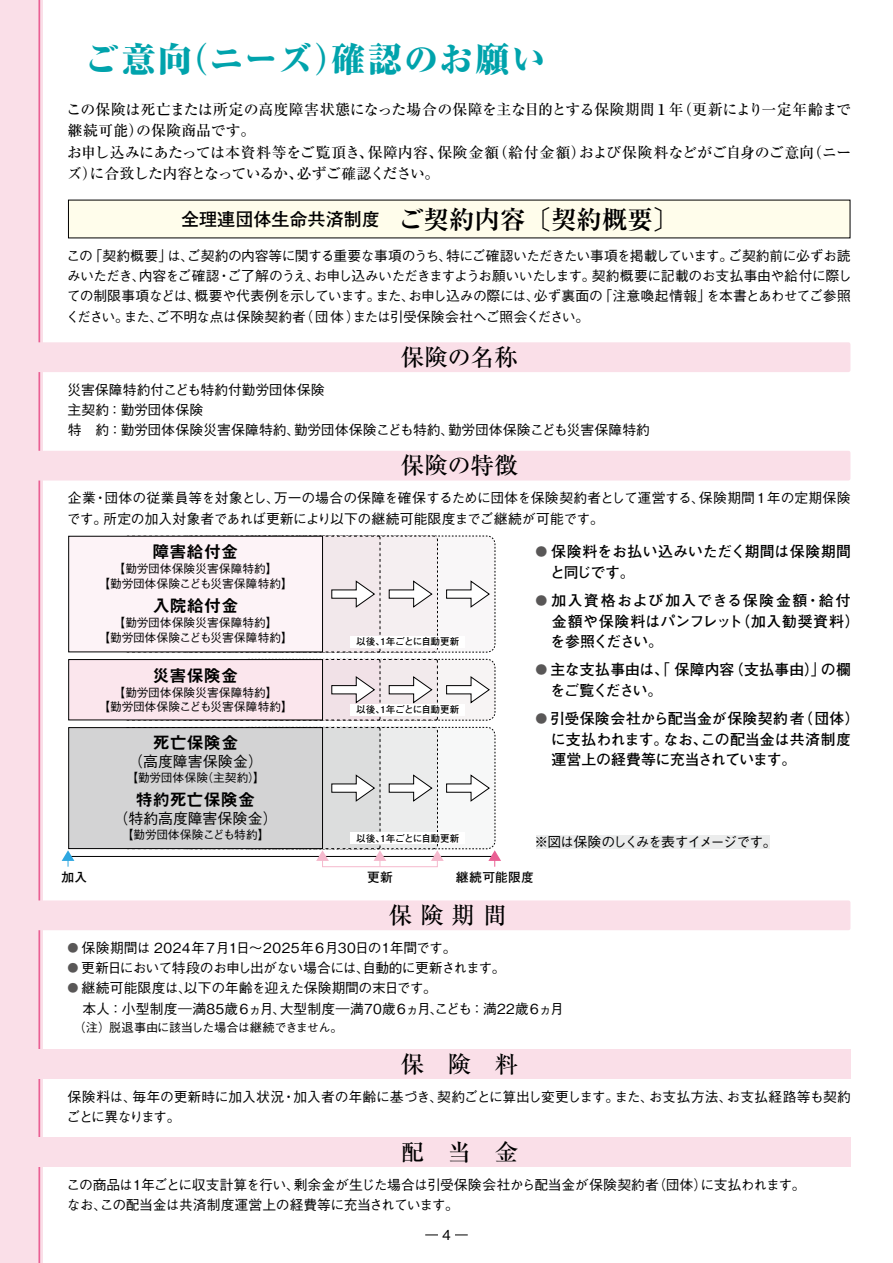
<style>
.page{position:relative;width:893px;height:1263px;background:#fff}
.page>*{position:absolute;margin:0;border:0;box-sizing:border-box;transform-origin:0 0}
.t1{font:800 expanded 34.05px "Ryumin Pr 6 N";letter-spacing:.06em;color:#00a3ac}
.t2{font:500 23.4px "Ryumin Pr 6 N";color:#000}
.t3{font:700 18px "Futo Go B101 Pr 6 N";color:#000}
.t4{font:16.95px "Midashi Go Pr 6 N MB31";letter-spacing:.005em;color:#000}
.t5{font:500 14.85px/21.3px "Ryumin Pr 6 N";letter-spacing:-.01em;color:#000}
.t6{font:700 14.85px/20.2px "Futo Go B101 Pr 6 N";letter-spacing:.01em;color:#000}
.t7{font:700 14.85px/20.2px "Futo Go B101 Pr 6 N";letter-spacing:.04em;color:#000}
.t8{font:500 14.85px "Gothic BBB Pr 6 N";color:#000}
.t9{font:500 13.8px/20.2px "Gothic BBB Pr 6 N";letter-spacing:-.02em;color:#000}
.t10{font:500 13.8px/20.2px "Gothic BBB Pr 6 N";color:#000}
.t11{font:500 13.8px "Gothic BBB Pr 6 N";letter-spacing:-.06em;color:#000}
.t12{font:500 13.8px "Gothic BBB Pr 6 N";letter-spacing:-.055em;color:#000}
.t13{font:500 13.8px "Gothic BBB Pr 6 N";letter-spacing:-.08em;color:#000}
.t14{font:700 12.75px "Futo Go B101 Pr 6 N";letter-spacing:.02em;color:#000}
.t15{font:500 12.15px "Gothic BBB Pr 6 N";letter-spacing:-.035em;color:#000}
.t16{font:500 11.7px/14.9px "Gothic BBB Pr 6 N";letter-spacing:-.01em;color:#000;text-align:center}
.t17{font:700 9.6px "Futo Go B101 Pr 6 N";letter-spacing:-.045em;color:#000}
.s1{font-family:"Ryumin Pr 6 N";font-size:25.5px}
.s2{font-size:11.85px;color:#595757}
.s3{font-size:11.1px;color:#595757}
</style>
<div class="page">
<div style="left:0;top:0;width:43px;height:1263px;background:#fadfe8"></div>
<hr style="left:38px;top:0;width:2px;height:1263px;background:#ea6094">
<div style="left:21px;top:342px;width:829px;height:30px;background:#fadfe8;border-radius:2px"></div>
<div style="left:21px;top:1049px;width:829px;height:30px;background:#fadfe8"></div>
<div style="left:21px;top:900px;width:829px;height:30px;background:#fadfe8;border-radius:2px"></div>
<div style="left:21px;top:451px;width:829px;height:29px;background:#fadfe8;border-radius:2px"></div>
<div style="left:21px;top:1137px;width:829px;height:30px;background:#fadfe8"></div>
<div style="left:69px;top:536px;width:254px;height:116px;background:#fdf3f7"></div>
<div style="left:69px;top:728px;width:254px;height:120px;background:#d3d3d4"></div>
<div style="left:69px;top:659px;width:254px;height:61px;background:#fbe6ed"></div>
<div style="left:68px;top:659px;width:255px;height:61px;border:1px solid #000"></div>
<hr style="left:68px;top:856px;width:427px;height:1px;background:#000">
<svg style="left:62px;top:850px;width:12px;height:17px"></svg>
<svg style="left:425px;top:1235px;width:13px;height:1px"></svg>
<svg style="left:455px;top:1235px;width:13px;height:1px"></svg>
<div style="left:68px;top:200px;width:782px;height:38px;background:#fffdeb"></div>
<div style="left:536px;top:835px;width:234px;height:14px;background:#ebecec"></div>
<svg style="left:125px;top:659px;width:371px;height:62px"></svg>
<svg style="left:125px;top:535px;width:371px;height:118px"></svg>
<svg style="left:125px;top:727px;width:376px;height:140px"></svg>
<h1 class="t1" style="left:84px;top:33px;width:463px">ご意向（ニーズ）確認のお願い</h1>
<p class="t5" style="left:67px;top:98px;width:786px">この保険は死亡または所定の高度障害状態になった場合の保障を主な目的とする保険期間１年（更新により一定年齢まで継続可能）の保険商品です。<br>お申し込みにあたっては本資料等をご覧頂き、保障内容、保険金額（給付金額）および保険料などがご自身のご意向（ニーズ）に合致した内容となっているか、必ずご確認ください。</p>
<h3 class="t3" style="left:181px;top:205px;width:499px">全理連団体生命共済制度　<span class="s1">ご契約内容〔契約概要〕</span></h3>
<p class="t9" style="left:66px;top:245px;width:787px;text-align:justify">この「契約概要」は、ご契約の内容等に関する重要な事項のうち、特にご確認いただきたい事項を掲載しています。ご契約前に必ずお読みいただき、内容をご確認・ご了解のうえ、お申し込みいただきますようお願いいたします。契約概要に記載のお支払事由や給付に際しての制限事項などは、概要や代表例を示しています。また、お申し込みの際には、必ず裏面の「注意喚起情報」を本書とあわせてご参照ください。また、ご不明な点は保険契約者（団体）または引受保険会社へご照会ください。</p>
<h2 class="t2" style="left:401px;top:339px;width:118px">保険の名称</h2>
<p class="t9" style="left:67px;top:379px;width:584px">災害保障特約付こども特約付勤労団体保険<br>主契約：勤労団体保険<br>特　約：勤労団体保険災害保障特約、勤労団体保険こども特約、勤労団体保険こども災害保障特約</p>
<h2 class="t2" style="left:401px;top:447px;width:118px">保険の特徴</h2>
<p class="t10" style="left:67px;top:487px;width:785px">企業・団体の従業員等を対象とし、万一の場合の保障を確保するために団体を保険契約者として運営する、保険期間１年の定期保険です。所定の加入対象者であれば更新により以下の継続可能限度までご継続が可能です。</p>
<p class="t4" style="left:153px;top:538px;width:87px">障害給付金</p>
<p class="t16" style="left:98px;top:560px;width:196px">【勤労団体保険災害保障特約】<br>【勤労団体保険こども災害保障特約】</p>
<p class="t4" style="left:153px;top:592px;width:87px">入院給付金</p>
<p class="t16" style="left:98px;top:614px;width:196px">【勤労団体保険災害保障特約】<br>【勤労団体保険こども災害保障特約】</p>
<p class="t4" style="left:153px;top:662px;width:87px">災害保険金</p>
<p class="t16" style="left:98px;top:684px;width:196px">【勤労団体保険災害保障特約】<br>【勤労団体保険こども災害保障特約】</p>
<p class="t4" style="left:153px;top:729px;width:87px">死亡保険金</p>
<p class="t8" style="left:128px;top:750px;width:136px">（高度障害保険金）</p>
<p class="t16" style="left:126px;top:770px;width:140px">【勤労団体保険（主契約）】</p>
<p class="t4" style="left:136px;top:786px;width:121px">特約死亡保険金</p>
<p class="t8" style="left:113px;top:806px;width:166px">（特約高度障害保険金）</p>
<p class="t16" style="left:122px;top:827px;width:149px">【勤労団体保険こども特約】</p>
<p class="t17" style="left:356px;top:634px;width:105px">以後、１年ごとに自動更新</p>
<p class="t17" style="left:356px;top:702px;width:105px">以後、１年ごとに自動更新</p>
<p class="t17" style="left:356px;top:831px;width:105px">以後、１年ごとに自動更新</p>
<p class="t6" style="left:535px;top:541px;width:317px"><span class="s2">●</span> 保険料をお払い込みいただく期間は保険期間　と同じです。</p>
<p class="t7" style="left:535px;top:590px;width:326px"><span class="s2">●</span> 加入資格および加入できる保険金額・給付　金額や保険料はパンフレット（加入勧奨資料）　を参照ください。</p>
<p class="t6" style="left:535px;top:659px;width:317px"><span class="s2">●</span> 主な支払事由は、「保障内容（支払事由）」の欄　をご覧ください。</p>
<p class="t6" style="left:535px;top:708px;width:326px"><span class="s2">●</span> 引受保険会社から配当金が保険契約者（団体）　に支払われます。なお、この配当金は共済制度　運営上の経費等に充当されています。</p>
<p class="t13" style="left:535px;top:831px;width:244px">※図は保険のしくみを表すイメージです。</p>
<p class="t14" style="left:62px;top:867px;width:27px">加入</p>
<p class="t14" style="left:367px;top:867px;width:27px">更新</p>
<p class="t14" style="left:456px;top:867px;width:80px">継続可能限度</p>
<h2 class="t2" style="left:389px;top:897px;width:119px">保険期間</h2>
<p class="t12" style="left:68px;top:937px;width:390px"><span class="s3">●</span> 保険期間は 2024年７月１日〜2025年６月30日の１年間です。</p>
<p class="t11" style="left:68px;top:957px;width:439px"><span class="s3">●</span> 更新日において特段のお申し出がない場合には、自動的に更新されます。</p>
<p class="t9" style="left:68px;top:977px;width:498px"><span class="s3">●</span> 継続可能限度は、以下の年齢を迎えた保険期間の末日です。<br>　本人：小型制度―満85歳６ヵ月、大型制度―満70歳６ヵ月、こども：満22歳６ヵ月</p>
<p class="t15" style="left:68px;top:1018px;width:276px">　（注）脱退事由に該当した場合は継続できません。</p>
<h2 class="t2" style="left:401px;top:1045px;width:118px">保険料</h2>
<p class="t9" style="left:67px;top:1086px;width:786px">保険料は、毎年の更新時に加入状況・加入者の年齢に基づき、契約ごとに算出し変更します。また、お支払方法、お支払経路等も契約ごとに異なります。</p>
<h2 class="t2" style="left:401px;top:1134px;width:118px">配当金</h2>
<p class="t9" style="left:67px;top:1174px;width:741px">この商品は１年ごとに収支計算を行い、剰余金が生じた場合は引受保険会社から配当金が保険契約者（団体）に支払われます。なお、この配当金は共済制度運営上の経費等に充当されています。</p>
<p class="t9" style="left:442px;top:1224px;width:10px">4</p>
</div>
